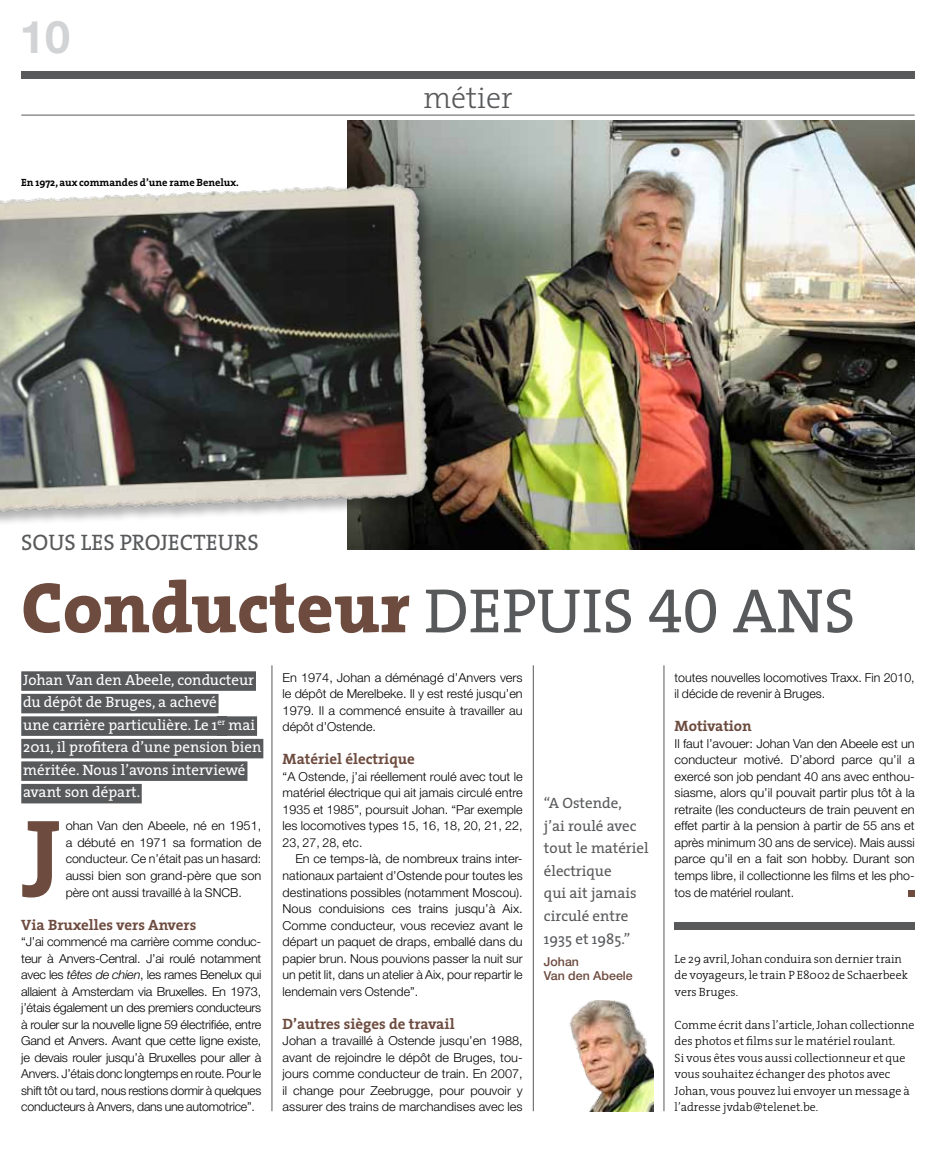
<style>
.page{position:relative;width:936px;height:1149px;background:#fff}
.page>*{position:absolute;margin:0;border:0;box-sizing:border-box;transform-origin:0 0}
.t1{font:700 111.45px "The Serif";color:#6d4b3f}
.t2{font:800 72px "The Serif";color:#6d4b3f}
.t3{font:700 45px "Helvetica Neue LT Std";color:#d1d3d4}
.t4{font:300 30px "The Serif";color:#58595b}
.t5{font:22.5px "The Serif";color:#58595b}
.t6{font:15px/22.5px "The Serif";color:#fff}
.t7{font:15px/22.5px "The Serif";color:#58595b}
.t8{font:700 15px "The Serif";color:#6d4b3f}
.t9{font:300 12.3px/16.5px "Helvetica Neue LT Std";color:#000;text-align:justify}
.t10{font:500 12.3px/13.5px "Helvetica Neue LT Std";color:#6d4b3f}
.t11{font:300 12px/16.5px "The Serif";color:#000}
.t12{font:700 10.5px "The Serif";color:#000}
.s1{font-weight:400;font-size:63px;color:#58595b}
.s2{font-family:"The Serif Caps";font-weight:400;font-size:63px;color:#58595b}
.s3{font-style:italic}
</style>
<div class="page">
<hr style="left:21px;top:115px;width:893px;height:1px;background:#58595b">
<div style="left:21px;top:71px;width:893px;height:7px;background:#58595b"></div>
<div style="left:217px;top:716px;width:10px;height:19px;background:#58595b"></div>
<hr style="left:663px;top:665px;width:1px;height:445px;background:#58595b">
<hr style="left:533px;top:665px;width:1px;height:445px;background:#58595b">
<hr style="left:271px;top:665px;width:1px;height:445px;background:#58595b">
<img style="left:348px;top:120px;width:566px;height:429px">
<div style="left:21px;top:671px;width:235px;height:19px;background:#58595b"></div>
<div style="left:21px;top:693px;width:197px;height:20px;background:#58595b"></div>
<div style="left:21px;top:716px;width:196px;height:19px;background:#58595b"></div>
<div style="left:225px;top:716px;width:32px;height:19px;background:#58595b"></div>
<div style="left:21px;top:738px;width:242px;height:20px;background:#58595b"></div>
<div style="left:21px;top:761px;width:226px;height:19px;background:#58595b"></div>
<div style="left:21px;top:783px;width:121px;height:20px;background:#58595b"></div>
<img style="left:569px;top:1000px;width:84px;height:110px">
<div style="left:674px;top:921px;width:240px;height:8px;background:#58595b"></div>
<div style="left:908px;top:889px;width:6px;height:7px;background:#6d4b3f"></div>
<div style="left:0;top:182px;width:441px;height:344px;background:#000;opacity:.3"></div>
<img style="left:0;top:181px;width:431px;height:334px">
<h3 class="t3" style="left:20px;top:10px;width:52px">10</h3>
<p class="t12" style="left:21px;top:174px;width:219px">En 1972, aux commandes d’une rame Benelux.</p>
<h3 class="t5" style="left:21px;top:523px;width:239px">Sous les projecteurs</h3>
<h3 class="t4" style="left:423px;top:73px;width:91px">métier</h3>
<h2 class="t2" style="left:21px;top:547px;width:835px">Conducteur <span class="s1">depuis</span> <span class="s2">40</span> <span class="s1">ans</span></h2>
<p class="t6" style="left:23px;top:667px;width:240px">Johan Van den Abeele, conducteur du dépôt de Bruges, a achevé<br>une carrière particulière. Le 1<sup>er</sup> mai<br>2011, il profitera d’une pension bien méritée. Nous l’avons interviewé avant son départ.</p>
<h1 class="t1" style="left:21px;top:765px;width:42px">J</h1>
<p class="t9" style="left:66px;top:817px;width:197px">ohan Van den Abeele, né en 1951, a débuté en 1971 sa formation de conducteur. Ce n’était pas un hasard: aussi bien son grand-père que son père ont aussi travaillé à la SNCB.</p>
<p class="t8" style="left:21px;top:911px;width:176px">Via Bruxelles vers Anvers</p>
<p class="t9" style="left:21px;top:932px;width:241px">“J’ai commencé ma carrière comme conduc&shy;teur à Anvers-Central. J’ai roulé notamment avec les <span class="s3">têtes de chien</span>, les rames Benelux qui allaient à Amsterdam via Bruxelles. En 1973, j’étais également un des premiers conducteurs à rouler sur la nouvelle ligne 59 électrifiée, entre Gand et Anvers. Avant que cette ligne existe, je devais rouler jusqu’à Bruxelles pour aller à Anvers. J’étais donc longtemps en route. Pour le shift tôt ou tard, nous restions dormir à quelques conducteurs à Anvers, dans une automotrice”.</p>
<p class="t9" style="left:282px;top:668px;width:241px">En 1974, Johan a déménagé d’Anvers vers le dépôt de Merelbeke. Il y est resté jusqu’en 1979. Il a commencé ensuite à travailler au dépôt d’Ostende.</p>
<p class="t8" style="left:282px;top:746px;width:134px">Matériel électrique</p>
<p class="t9" style="left:282px;top:767px;width:241px">“A Ostende, j’ai réellement roulé avec tout le matériel électrique qui ait jamais circulé entre 1935 et 1985”, poursuit Johan. “Par exemple les locomotives types 15, 16, 18, 20, 21, 22, 23, 27, 28, etc.</p>
<p class="t9" style="left:282px;top:850px;width:241px;text-indent:13px">En ce temps-là, de nombreux trains inter&shy;nationaux partaient d’Ostende pour toutes les destinations possibles (notamment Moscou).<br>Nous conduisions ces trains jusqu’à Aix.<br>Comme conducteur, vous receviez avant le départ un paquet de draps, emballé dans du papier brun. Nous pouvions passer la nuit sur un petit lit, dans un atelier à Aix, pour repartir le lendemain vers Ostende”.</p>
<p class="t8" style="left:282px;top:1010px;width:173px">D’autres sièges de travail</p>
<p class="t9" style="left:282px;top:1031px;width:241px">Johan a travaillé à Ostende jusqu’en 1988, avant de rejoindre le dépôt de Bruges, tou&shy;jours comme conducteur de train. En 2007, il change pour Zeebrugge, pour pouvoir y assurer des trains de marchandises avec les</p>
<p class="t7" style="left:544px;top:791px;width:106px">“AOstende,<br>j’ai roulé avec tout le -matériel électrique<br>qui ait jamais circulé entre<br>1935 et 1985.”</p>
<p class="t10" style="left:544px;top:954px;width:90px">Johan<br>Van den Abeele</p>
<p class="t9" style="left:674px;top:668px;width:241px">toutes nouvelles locomotives Traxx. Fin 2010, il décide de revenir à Bruges.</p>
<p class="t8" style="left:674px;top:713px;width:79px">Motivation</p>
<p class="t9" style="left:674px;top:734px;width:241px">Il faut l’avouer: Johan Van den Abeele est un conducteur motivé. D’abord parce qu’il a exercé son job pendant 40 ans avec enthou&shy;siasme, alors qu’il pouvait partir plus tôt à la retraite (les conducteurs de train peuvent en effet partir à la pension à partir de 55 ans et après minimum 30 ans de service). Mais aussi parce qu’il en a fait son hobby. Durant son temps libre, il collectionne les films et les pho&shy;tos de matériel roulant.</p>
<p class="t11" style="left:674px;top:949px;width:235px">Le 29 avril, Johan conduira son dernier train de voyageurs, le train P E8002 de Schaerbeek vers Bruges.</p>
<p class="t11" style="left:674px;top:1015px;width:241px">Comme écrit dans l’article, Johan collectionne des photos et films sur le matériel roulant.<br>Si vous êtes vous aussi collectionneur et que vous souhaitez échanger des photos avec Johan, vous pouvez lui envoyer un message à l’adresse jvdab@telenet.be.</p>
</div>
